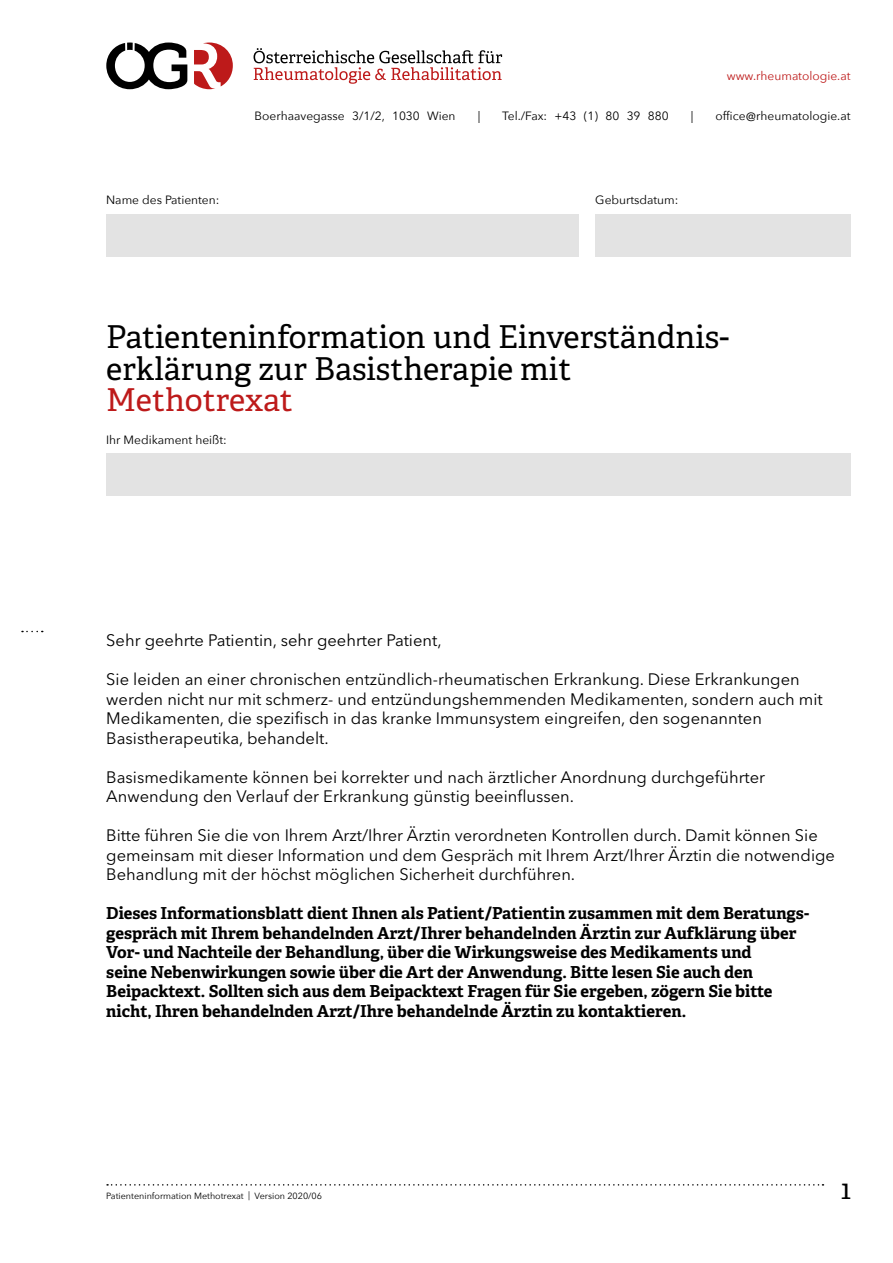
<style>
.page{position:relative;width:893px;height:1263px;background:#fff}
.page>*{position:absolute;margin:0;border:0;box-sizing:border-box;transform-origin:0 0}
.t1{font:31.5px/31.5px "Adelle";color:#000}
.t2{font:31.5px "Adelle";letter-spacing:-.005em;color:#bd1a1a}
.t3{font:27px "Adelle";color:#000}
.t4{font:16.5px/19.5px "Avenir Next LT Pro";color:#000}
.t5{font:700 16.5px/19.5px "Adelle";color:#000}
.t6{font:12px "Avenir Next";color:#000}
.t7{font:12px "Avenir Next";color:#bd1a1a}
.t8{font:9px "Avenir Next";color:#000}
</style>
<div class="page">
<div style="left:595px;top:214px;width:255px;height:42px;background:#e3e3e3"></div>
<svg style="left:194px;top:43px;width:39px;height:46px"></svg>
<svg style="left:106px;top:43px;width:81px;height:46px"></svg>
<svg style="left:254px;top:48px;width:248px;height:36px"></svg>
<svg style="left:107px;top:1184px;width:716px;height:1px"></svg>
<div style="left:106px;top:453px;width:744px;height:43px;background:#e3e3e3"></div>
<div style="left:106px;top:214px;width:472px;height:42px;background:#e3e3e3"></div>
<p class="t7" style="left:727px;top:66px;width:125px">www.rheumatologie.at</p>
<p class="t6" style="left:106px;top:190px;width:115px">Name des Patienten:</p>
<p class="t6" style="left:255px;top:106px;width:202px">Boerhaavegasse 3/1/2, 1030 Wien</p>
<p class="t6" style="left:478px;top:106px;width:4px">|</p>
<p class="t6" style="left:502px;top:106px;width:168px">Tel./Fax: +43 (1) 80 39 880</p>
<p class="t6" style="left:691px;top:106px;width:4px">|</p>
<p class="t6" style="left:716px;top:106px;width:136px">office@rheumatologie.at</p>
<p class="t6" style="left:595px;top:190px;width:85px">Geburtsdatum:</p>
<h1 class="t1" style="left:106px;top:322px;width:625px">Patienteninformation und Einverständnis&shy;erklärung zur Basistherapie mit</h1>
<h1 class="t2" style="left:106px;top:380px;width:188px">Methotrexat</h1>
<p class="t6" style="left:106px;top:429px;width:122px">Ihr Medikament heißt:</p>
<p class="t4" style="left:106px;top:631px;width:337px">Sehr geehrte Patientin, sehr geehrter Patient,</p>
<p class="t4" style="left:106px;top:670px;width:718px">Sie leiden an einer chronischen entzündlich-rheumatischen Erkrankung. Diese Erkrankungen werden nicht nur mit schmerz- und entzündungshemmenden Medikamenten, sondern auch mit Medikamenten, die spezifisch in das kranke Immunsystem eingreifen, den sogenannten Basistherapeutika, behandelt.</p>
<p class="t4" style="left:106px;top:767px;width:660px">Basismedikamente können bei korrekter und nach ärztlicher Anordnung durchgeführter<br>Anwendung den Verlauf der Erkrankung günstig beeinflussen.</p>
<p class="t4" style="left:106px;top:826px;width:730px">Bitte führen Sie die von Ihrem Arzt/Ihrer Ärztin verordneten Kontrollen durch. Damit können Sie gemeinsam mit dieser Information und dem Gespräch mit Ihrem Arzt/Ihrer Ärztin die notwendige<br>Behandlung mit der höchst möglichen Sicherheit durchführen.</p>
<p class="t5" style="left:106px;top:904px;width:704px">Dieses Informationsblatt dient Ihnen als Patient/Patientin zusammen mit dem Beratungs&shy;gespräch mit Ihrem behandelnden Arzt/Ihrer behandelnden Ärztin zur Aufklärung über Vor- und Nachteile der Behandlung, über die Wirkungsweise des Medikaments und<br>seine Nebenwirkungen sowie über die Art der Anwendung. Bitte lesen Sie auch den Beipacktext. Sollten sich aus dem Beipacktext Fragen für Sie ergeben, zögern Sie bitte nicht, Ihren behandelnden Arzt/Ihre behandelnde Ärztin zu kontaktieren.</p>
<p class="t8" style="left:106px;top:1188px;width:217px">Patienteninformation Methotrexat | Version 2020/06</p>
<h2 class="t3" style="left:841px;top:1173px;width:11px">1</h2>
</div>
